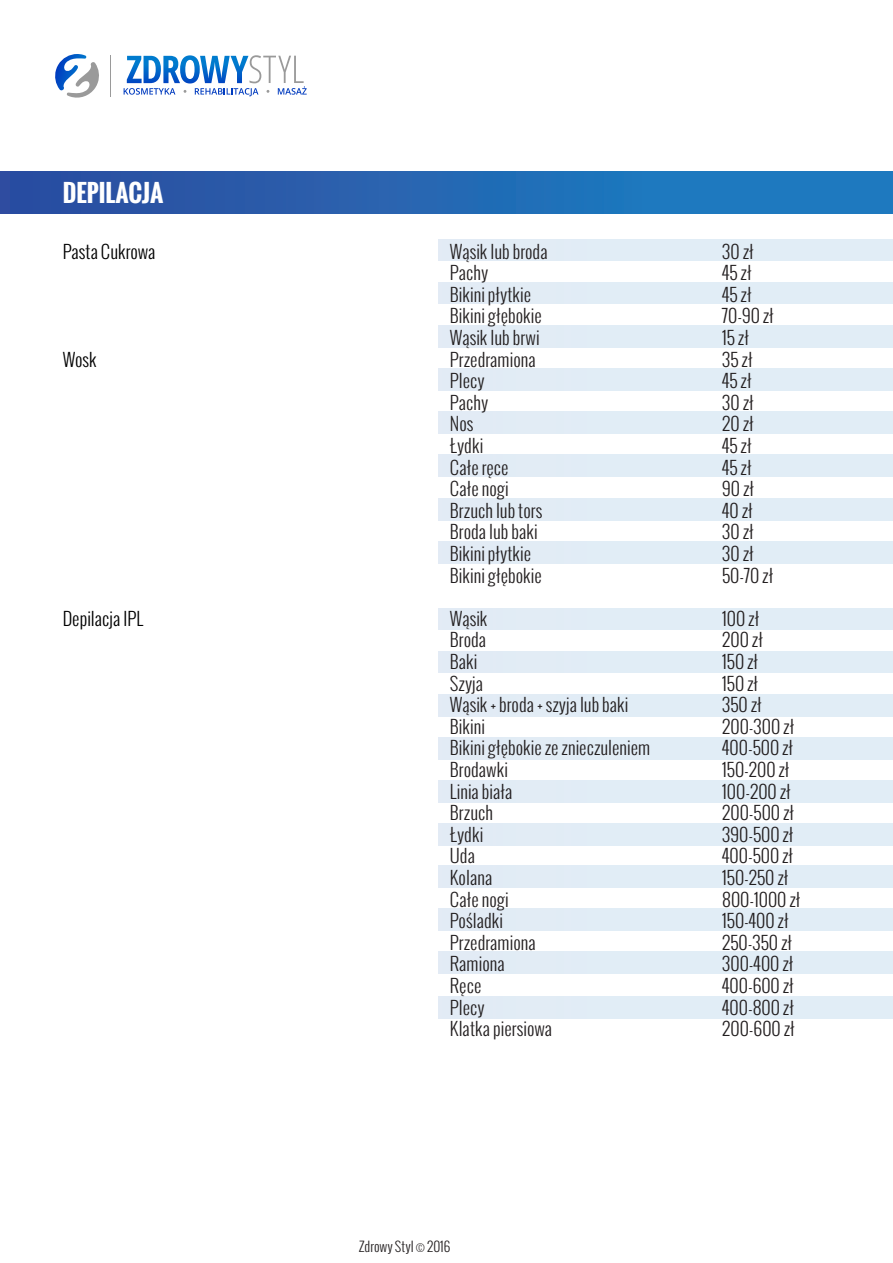
<style>
.page{position:relative;width:893px;height:1263px;background:#fff}
.page>*{position:absolute;margin:0;border:0;box-sizing:border-box;transform-origin:0 0}
.t1{font:700 24px "Oswald";color:#fff}
.t2{font:300 18px "Oswald";color:#231f20}
.t3{font:300 18px "Oswald";color:#000}
.t4{font:300 13.5px "Oswald";color:#231f20}
</style>
<div class="page">
<div style="left:439px;top:608px;width:454px;height:22px;background:#e1edf6"></div>
<div style="left:439px;top:781px;width:454px;height:21px;background:#e1edf6"></div>
<div style="left:439px;top:909px;width:454px;height:21px;background:#e1edf6"></div>
<div style="left:439px;top:695px;width:454px;height:21px;background:#e1edf6"></div>
<div style="left:439px;top:651px;width:454px;height:22px;background:#e1edf6"></div>
<div style="left:439px;top:824px;width:454px;height:21px;background:#e1edf6"></div>
<div style="left:439px;top:952px;width:454px;height:21px;background:#e1edf6"></div>
<div style="left:439px;top:997px;width:454px;height:21px;background:#e1edf6"></div>
<div style="left:439px;top:738px;width:454px;height:21px;background:#e1edf6"></div>
<div style="left:439px;top:866px;width:454px;height:21px;background:#e1edf6"></div>
<div style="left:439px;top:239px;width:454px;height:22px;background:#e1edf6"></div>
<div style="left:439px;top:412px;width:454px;height:21px;background:#e1edf6"></div>
<div style="left:439px;top:326px;width:454px;height:22px;background:#e1edf6"></div>
<div style="left:439px;top:499px;width:454px;height:21px;background:#e1edf6"></div>
<div style="left:439px;top:282px;width:454px;height:22px;background:#e1edf6"></div>
<div style="left:439px;top:455px;width:454px;height:21px;background:#e1edf6"></div>
<div style="left:439px;top:369px;width:454px;height:22px;background:#e1edf6"></div>
<div style="left:439px;top:541px;width:454px;height:22px;background:#e1edf6"></div>
<div style="left:0;top:171px;width:893px;height:43px;background:linear-gradient(to right,#2d4c9f,#1b82c5)"></div>
<svg style="left:124px;top:55px;width:183px;height:41px"></svg>
<hr style="left:110px;top:55px;width:1px;height:41px;background:#9a9a9a">
<svg style="left:55px;top:54px;width:44px;height:44px"></svg>
<p class="t1" style="left:63px;top:175px;width:102px">DEPILACJA</p>
<p class="t3" style="left:63px;top:239px;width:94px">Pasta Cukrowa</p>
<p class="t3" style="left:63px;top:347px;width:36px">Wosk</p>
<p class="t3" style="left:63px;top:606px;width:82px">Depilacja IPL</p>
<p class="t2" style="left:450px;top:239px;width:99px">Wąsik lub broda</p>
<p class="t2" style="left:450px;top:260px;width:40px">Pachy</p>
<p class="t2" style="left:450px;top:282px;width:83px">Bikini płytkie</p>
<p class="t2" style="left:450px;top:304px;width:93px">Bikini głębokie</p>
<p class="t2" style="left:450px;top:325px;width:91px">Wąsik lub brwi</p>
<p class="t2" style="left:450px;top:347px;width:88px">Przedramiona</p>
<p class="t2" style="left:450px;top:368px;width:36px">Plecy</p>
<p class="t2" style="left:450px;top:390px;width:40px">Pachy</p>
<p class="t2" style="left:450px;top:412px;width:25px">Nos</p>
<p class="t2" style="left:450px;top:433px;width:35px">Łydki</p>
<p class="t2" style="left:450px;top:455px;width:60px">Całe ręce</p>
<p class="t2" style="left:450px;top:476px;width:60px">Całe nogi</p>
<p class="t2" style="left:450px;top:498px;width:94px">Brzuch lub tors</p>
<p class="t2" style="left:450px;top:520px;width:89px">Broda lub baki</p>
<p class="t2" style="left:450px;top:541px;width:83px">Bikini płytkie</p>
<p class="t2" style="left:450px;top:563px;width:93px">Bikini głębokie</p>
<p class="t2" style="left:450px;top:606px;width:39px">Wąsik</p>
<p class="t2" style="left:450px;top:628px;width:38px">Broda</p>
<p class="t2" style="left:450px;top:649px;width:29px">Baki</p>
<p class="t2" style="left:450px;top:671px;width:35px">Szyja</p>
<p class="t2" style="left:450px;top:692px;width:180px">Wąsik + broda + szyja lub baki</p>
<p class="t2" style="left:450px;top:714px;width:37px">Bikini</p>
<p class="t2" style="left:450px;top:736px;width:202px">Bikini głębokie ze znieczuleniem</p>
<p class="t2" style="left:450px;top:757px;width:60px">Brodawki</p>
<p class="t2" style="left:450px;top:779px;width:64px">Linia biała</p>
<p class="t2" style="left:450px;top:800px;width:45px">Brzuch</p>
<p class="t2" style="left:450px;top:822px;width:35px">Łydki</p>
<p class="t2" style="left:450px;top:844px;width:27px">Uda</p>
<p class="t2" style="left:450px;top:865px;width:44px">Kolana</p>
<p class="t2" style="left:450px;top:887px;width:60px">Całe nogi</p>
<p class="t2" style="left:450px;top:908px;width:55px">Pośladki</p>
<p class="t2" style="left:450px;top:930px;width:88px">Przedramiona</p>
<p class="t2" style="left:450px;top:952px;width:57px">Ramiona</p>
<p class="t2" style="left:450px;top:973px;width:33px">Ręce</p>
<p class="t2" style="left:450px;top:995px;width:36px">Plecy</p>
<p class="t2" style="left:450px;top:1016px;width:104px">Klatka piersiowa</p>
<p class="t2" style="left:722px;top:239px;width:33px">30 zł</p>
<p class="t2" style="left:722px;top:260px;width:31px">45 zł</p>
<p class="t2" style="left:722px;top:282px;width:31px">45 zł</p>
<p class="t2" style="left:722px;top:304px;width:53px">70-90 zł</p>
<p class="t2" style="left:722px;top:325px;width:28px">15 zł</p>
<p class="t2" style="left:722px;top:347px;width:32px">35 zł</p>
<p class="t2" style="left:722px;top:368px;width:31px">45 zł</p>
<p class="t2" style="left:722px;top:390px;width:33px">30 zł</p>
<p class="t2" style="left:722px;top:412px;width:33px">20 zł</p>
<p class="t2" style="left:722px;top:433px;width:31px">45 zł</p>
<p class="t2" style="left:722px;top:455px;width:31px">45 zł</p>
<p class="t2" style="left:722px;top:476px;width:33px">90 zł</p>
<p class="t2" style="left:722px;top:498px;width:32px">40 zł</p>
<p class="t2" style="left:722px;top:520px;width:33px">30 zł</p>
<p class="t2" style="left:722px;top:541px;width:33px">30 zł</p>
<p class="t2" style="left:722px;top:563px;width:53px">50-70 zł</p>
<p class="t2" style="left:722px;top:606px;width:39px">100 zł</p>
<p class="t2" style="left:722px;top:628px;width:42px">200 zł</p>
<p class="t2" style="left:722px;top:649px;width:37px">150 zł</p>
<p class="t2" style="left:722px;top:671px;width:37px">150 zł</p>
<p class="t2" style="left:722px;top:692px;width:41px">350 zł</p>
<p class="t2" style="left:722px;top:714px;width:74px">200-300 zł</p>
<p class="t2" style="left:722px;top:736px;width:72px">400-500 zł</p>
<p class="t2" style="left:722px;top:757px;width:69px">150-200 zł</p>
<p class="t2" style="left:722px;top:779px;width:70px">100-200 zł</p>
<p class="t2" style="left:722px;top:800px;width:73px">200-500 zł</p>
<p class="t2" style="left:722px;top:822px;width:73px">390-500 zł</p>
<p class="t2" style="left:722px;top:844px;width:72px">400-500 zł</p>
<p class="t2" style="left:722px;top:865px;width:68px">150-250 zł</p>
<p class="t2" style="left:722px;top:887px;width:80px">800-1000 zł</p>
<p class="t2" style="left:722px;top:908px;width:68px">150-400 zł</p>
<p class="t2" style="left:722px;top:930px;width:71px">250-350 zł</p>
<p class="t2" style="left:722px;top:952px;width:73px">300-400 zł</p>
<p class="t2" style="left:722px;top:973px;width:73px">400-600 zł</p>
<p class="t2" style="left:722px;top:995px;width:73px">400-800 zł</p>
<p class="t2" style="left:722px;top:1016px;width:74px">200-600 zł</p>
<p class="t4" style="left:359px;top:1237px;width:93px">Zdrowy Styl © 2016</p>
</div>
